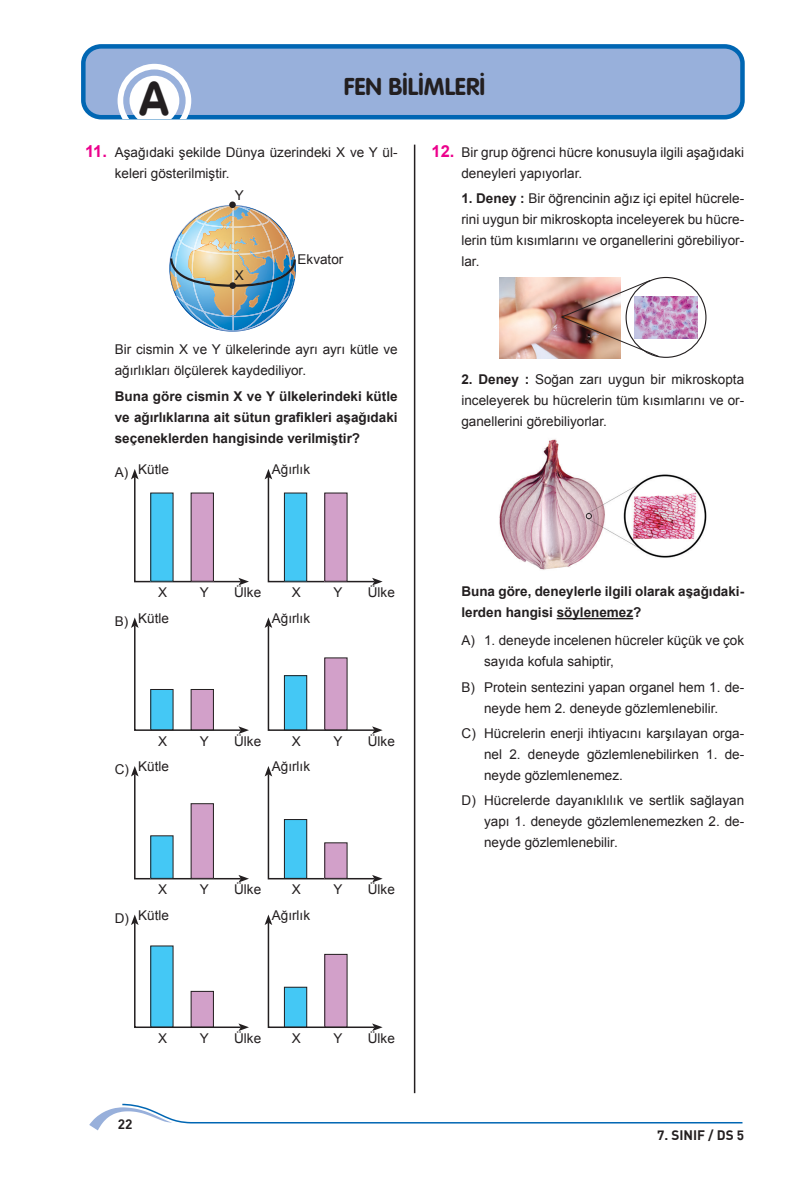
<style>
.page{position:relative;width:808px;height:1191px;background:#fff}
.page>*{position:absolute;margin:0;border:0;box-sizing:border-box;transform-origin:0 0}
.t1{font:700 48px "Vag";color:#231f20}
.t2{font:700 24px "VAG Rounded OTF";color:#231f20}
.t3{font:13.5px/21px "Arial";color:#231f20}
.t4{font:700 13.5px/21px "Arial";color:#231f20;text-align:justify}
.t5{font:700 13.5px "Dinbek";color:#231f20}
.s1{font-weight:700;font-size:16.5px;color:#ec008c}
.s2{font-weight:700}
</style>
<div class="page">
<svg style="left:89px;top:1103px;width:653px;height:27px"></svg>
<div style="left:83px;top:46px;width:659px;height:71px;background:#98b0db;border-radius:17px"></div>
<div style="left:81px;top:44px;width:664px;height:75px;border:4px solid #0066b3;border-radius:17px"></div>
<hr style="left:414px;top:145px;width:1px;height:948px;background:#231f20">
<svg style="left:118px;top:64px;width:73px;height:55px"></svg>
<img style="left:169px;top:205px;width:127px;height:127px">
<div style="left:229px;top:201px;width:7px;height:7px;background:#231f20;border-radius:50%"></div>
<div style="left:229px;top:282px;width:7px;height:7px;background:#231f20;border-radius:50%"></div>
<svg style="left:131px;top:469px;width:118px;height:116px"></svg>
<svg style="left:131px;top:617px;width:118px;height:117px"></svg>
<svg style="left:131px;top:766px;width:118px;height:116px"></svg>
<svg style="left:131px;top:914px;width:118px;height:117px"></svg>
<svg style="left:265px;top:469px;width:118px;height:116px"></svg>
<svg style="left:265px;top:617px;width:118px;height:117px"></svg>
<svg style="left:265px;top:766px;width:118px;height:116px"></svg>
<svg style="left:265px;top:914px;width:118px;height:117px"></svg>
<div style="left:151px;top:493px;width:22px;height:88px;background:#44c8f5"></div>
<div style="left:150px;top:492px;width:23px;height:89px;border:1px solid #231f20"></div>
<div style="left:151px;top:689px;width:22px;height:41px;background:#44c8f5"></div>
<div style="left:150px;top:689px;width:23px;height:41px;border:1px solid #231f20"></div>
<div style="left:151px;top:835px;width:22px;height:43px;background:#44c8f5"></div>
<div style="left:150px;top:835px;width:23px;height:43px;border:1px solid #231f20"></div>
<div style="left:151px;top:946px;width:22px;height:81px;background:#44c8f5"></div>
<div style="left:150px;top:945px;width:23px;height:82px;border:1px solid #231f20"></div>
<div style="left:284px;top:493px;width:23px;height:88px;background:#44c8f5"></div>
<div style="left:284px;top:492px;width:23px;height:89px;border:1px solid #231f20"></div>
<div style="left:284px;top:675px;width:23px;height:55px;background:#44c8f5"></div>
<div style="left:284px;top:675px;width:23px;height:55px;border:1px solid #231f20"></div>
<div style="left:284px;top:819px;width:23px;height:59px;background:#44c8f5"></div>
<div style="left:284px;top:819px;width:23px;height:59px;border:1px solid #231f20"></div>
<div style="left:284px;top:987px;width:23px;height:40px;background:#44c8f5"></div>
<div style="left:284px;top:986px;width:23px;height:41px;border:1px solid #231f20"></div>
<div style="left:191px;top:493px;width:22px;height:88px;background:#d2a0c9"></div>
<div style="left:191px;top:492px;width:23px;height:89px;border:1px solid #231f20"></div>
<div style="left:191px;top:689px;width:22px;height:41px;background:#d2a0c9"></div>
<div style="left:191px;top:689px;width:23px;height:41px;border:1px solid #231f20"></div>
<div style="left:191px;top:803px;width:22px;height:75px;background:#d2a0c9"></div>
<div style="left:191px;top:803px;width:23px;height:75px;border:1px solid #231f20"></div>
<div style="left:191px;top:991px;width:22px;height:36px;background:#d2a0c9"></div>
<div style="left:191px;top:991px;width:23px;height:36px;border:1px solid #231f20"></div>
<div style="left:325px;top:493px;width:22px;height:88px;background:#d2a0c9"></div>
<div style="left:324px;top:492px;width:23px;height:89px;border:1px solid #231f20"></div>
<div style="left:325px;top:658px;width:22px;height:72px;background:#d2a0c9"></div>
<div style="left:324px;top:657px;width:23px;height:73px;border:1px solid #231f20"></div>
<div style="left:325px;top:843px;width:22px;height:35px;background:#d2a0c9"></div>
<div style="left:324px;top:842px;width:23px;height:36px;border:1px solid #231f20"></div>
<div style="left:325px;top:954px;width:22px;height:73px;background:#d2a0c9"></div>
<div style="left:324px;top:954px;width:23px;height:73px;border:1px solid #231f20"></div>
<hr style="left:557px;top:618px;width:76px;height:1px;background:#231f20">
<img style="left:660px;top:296px;width:37px;height:42px">
<img style="left:499px;top:277px;width:121px;height:81px">
<img style="left:560px;top:279px;width:100px;height:78px">
<img style="left:499px;top:439px;width:208px;height:131px">
<h1 class="t1" style="left:140px;top:72px;width:31px">A</h1>
<h2 class="t2" style="left:344px;top:72px;width:143px">FEN BİLİMLERİ</h2>
<p class="t3" style="left:115px;top:141px;width:284px;text-indent:-30px"><span class="s1">11.</span> Aşağıdaki şekilde Dünya üzerindeki X ve Y ül&shy;keleri gösterilmiştir.</p>
<p class="t3" style="left:235px;top:185px;width:11px">Y</p>
<p class="t3" style="left:235px;top:265px;width:11px">X</p>
<p class="t3" style="left:298px;top:249px;width:47px">Ekvator</p>
<p class="t3" style="left:115px;top:339px;width:284px">Bir cismin X ve Y ülkelerinde ayrı ayrı kütle ve ağırlıkları ölçülerek kaydediliyor.</p>
<p class="t4" style="left:115px;top:386px;width:284px">Buna göre cismin X ve Y ülkelerindeki kütle ve ağırlıklarına ait sütun grafikleri aşağıdaki seçeneklerden hangisinde verilmiştir?</p>
<p class="t3" style="left:115px;top:462px;width:15px">A)</p>
<p class="t3" style="left:138px;top:459px;width:32px">Kütle</p>
<p class="t3" style="left:272px;top:459px;width:40px">Ağırlık</p>
<p class="t3" style="left:461px;top:141px;width:284px;text-indent:-30px"><span class="s1">12.</span> Bir grup öğrenci hücre konusuyla ilgili aşağıdaki deneyleri yapıyorlar.</p>
<p class="t3" style="left:461px;top:188px;width:284px;text-align:justify"><span class="s2">1. Deney :</span> Bir öğrencinin ağız içi epitel hücrele&shy;rini uygun bir mikroskopta inceleyerek bu hücre&shy;lerin tüm kısımlarını ve organellerini görebiliyor&shy;lar.</p>
<p class="t3" style="left:461px;top:368px;width:284px;text-align:justify"><span class="s2">2. Deney :</span> Soğan zarı uygun bir mikroskopta inceleyerek bu hücrelerin tüm kısımlarını ve or&shy;ganellerini görebiliyorlar.</p>
<p class="t3" style="left:115px;top:610px;width:15px">B)</p>
<p class="t3" style="left:158px;top:582px;width:11px">X</p>
<p class="t3" style="left:138px;top:607px;width:32px">Kütle</p>
<p class="t3" style="left:200px;top:582px;width:11px">Y</p>
<p class="t3" style="left:234px;top:582px;width:28px">Ülke</p>
<p class="t3" style="left:292px;top:582px;width:11px">X</p>
<p class="t3" style="left:272px;top:607px;width:40px">Ağırlık</p>
<p class="t3" style="left:333px;top:582px;width:11px">Y</p>
<p class="t3" style="left:368px;top:582px;width:28px">Ülke</p>
<p class="t3" style="left:115px;top:759px;width:16px">C)</p>
<p class="t3" style="left:158px;top:731px;width:11px">X</p>
<p class="t3" style="left:138px;top:756px;width:32px">Kütle</p>
<p class="t3" style="left:200px;top:731px;width:11px">Y</p>
<p class="t3" style="left:234px;top:731px;width:28px">Ülke</p>
<p class="t3" style="left:292px;top:731px;width:11px">X</p>
<p class="t3" style="left:272px;top:756px;width:40px">Ağırlık</p>
<p class="t3" style="left:333px;top:731px;width:11px">Y</p>
<p class="t3" style="left:368px;top:731px;width:28px">Ülke</p>
<p class="t4" style="left:461px;top:581px;width:284px">Buna göre, deneylerle ilgili olarak aşağıdaki&shy;lerden hangisi söylenemez?</p>
<p class="t3" style="left:484px;top:630px;width:262px;text-indent:-23px">A) 1. deneyde incelenen hücreler küçük ve çok sayıda kofula sahiptir,</p>
<p class="t3" style="left:462px;top:676px;width:284px;text-align:center">B) Protein sentezini yapan organel hem 1. de&shy;neyde hem 2. deneyde gözlemlenebilir.</p>
<p class="t3" style="left:484px;top:723px;width:262px;text-align:justify;text-indent:-23px">C) Hücrelerin enerji ihtiyacını karşılayan orga&shy;nel 2. deneyde gözlemlenebilirken 1. de&shy;neyde gözlemlenemez.</p>
<p class="t3" style="left:484px;top:790px;width:262px;text-align:justify;text-indent:-23px">D) Hücrelerde dayanıklılık ve sertlik sağlayan yapı 1. deneyde gözlemlenemezken 2. de&shy;neyde gözlemlenebilir.</p>
<p class="t3" style="left:158px;top:879px;width:11px">X</p>
<p class="t3" style="left:200px;top:879px;width:11px">Y</p>
<p class="t3" style="left:234px;top:879px;width:28px">Ülke</p>
<p class="t3" style="left:292px;top:879px;width:11px">X</p>
<p class="t3" style="left:333px;top:879px;width:11px">Y</p>
<p class="t3" style="left:368px;top:879px;width:28px">Ülke</p>
<p class="t3" style="left:115px;top:907px;width:16px">D)</p>
<p class="t3" style="left:138px;top:904px;width:32px">Kütle</p>
<p class="t3" style="left:272px;top:904px;width:40px">Ağırlık</p>
<p class="t3" style="left:158px;top:1028px;width:11px">X</p>
<p class="t5" style="left:118px;top:1115px;width:16px">22</p>
<p class="t3" style="left:200px;top:1028px;width:11px">Y</p>
<p class="t3" style="left:234px;top:1028px;width:28px">Ülke</p>
<p class="t3" style="left:292px;top:1028px;width:11px">X</p>
<p class="t3" style="left:333px;top:1028px;width:11px">Y</p>
<p class="t3" style="left:368px;top:1028px;width:28px">Ülke</p>
<p class="t5" style="left:657px;top:1126px;width:89px">7. SINIF / DS 5</p>
</div>
